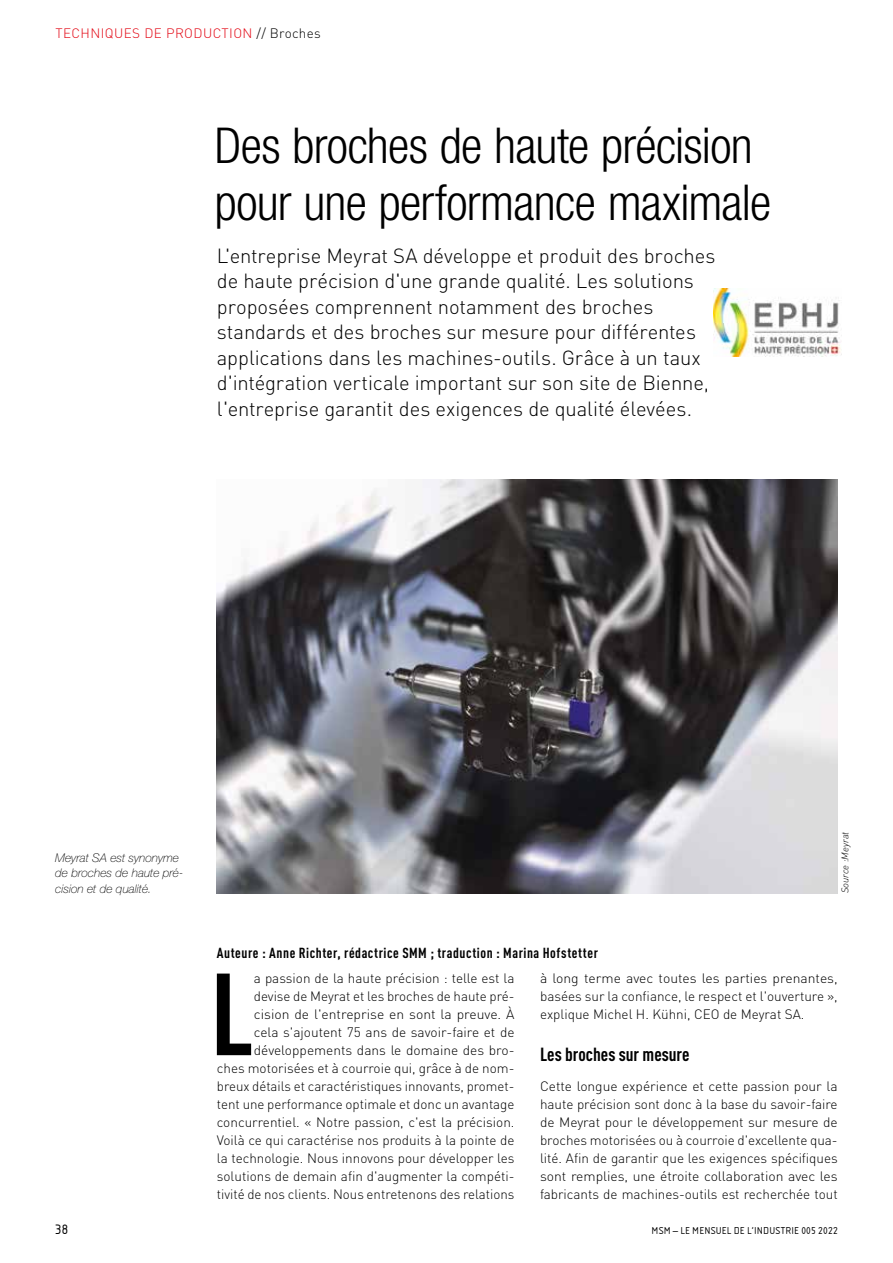
<style>
.page{position:relative;width:893px;height:1263px;background:#fff}
.page>*{position:absolute;margin:0;border:0;box-sizing:border-box;transform-origin:0 0}
.t1{font:700 condensed 114.6px "DIN Pro";color:#000}
.t2{font:300 condensed 49.5px/57px "Helvetica Neue LT Std";letter-spacing:-.015em;color:#000}
.t3{font:300 20.25px/25.5px "DIN Pro";letter-spacing:-.005em;color:#000}
.t4{font:700 condensed 18.75px "DIN Pro";color:#000}
.t5{font:700 condensed 14.4px "DIN Pro";letter-spacing:.04em;color:#000}
.t6{font:14.25px "Isonorm Pro";color:#000}
.t7{font:300 13.5px/18px "DIN Pro";color:#000;text-align:justify}
.t8{font:300 13.5px "DIN Pro";letter-spacing:.03em;color:#e30613}
.t9{font:italic 100 12px/15.8px "Helvetica Neue LT Std";color:#000}
.t10{font:10.5px "Isonorm Pro";letter-spacing:.02em;color:#000}
.t11{font:italic 300 9.75px "DIN Pro";color:#000}
.s1{color:#000}
</style>
<div class="page">
<img style="left:217px;top:479px;width:621px;height:414px">
<img style="left:714px;top:288px;width:127px;height:68px">
<p class="t8" style="left:55px;top:24px;width:267px">TECHNIQUES DE PRODUCTION <span class="s1">// Broches</span></p>
<h2 class="t2" style="left:215px;top:117px;width:558px">Des broches de haute précision pour une performance maximale</h2>
<p class="t3" style="left:217px;top:242px;width:500px">L'entreprise Meyrat SA développe et produit des broches de haute précision d'une grande qualité. Les solutions proposées comprennent notamment des broches standards et des broches sur mesure pour différentes applications dans les machines-outils. Grâce à un taux d'intégration verticale important sur son site de Bienne, l'entreprise garantit des exigences de qualité élevées.</p>
<p class="t9" style="left:55px;top:849px;width:130px">Meyrat SA est synonyme de broches de haute pré&shy;cision et de qualité.</p>
<p class="t5" style="left:217px;top:942px;width:383px">Auteure : Anne Richter, rédactrice SMM ; traduction : Marina Hofstetter</p>
<p class="t11" style="left:839px;top:893px;width:63px;rotate:-90deg">Source :Meyrat</p>
<p class="t7" style="left:217px;top:969px;width:299px;text-align:right">a passion de la haute précision : telle est la devise de Meyrat et les broches de haute pré&shy;cision de l'entreprise en sont la preuve. À<br>cela s'ajoutent 75 ans de savoir-faire et de développements dans le domaine des bro-<br>ches motorisées et à courroie qui, grâce à de nom&shy;breux détails et caractéristiques innovants, promet&shy;tent une performance optimale et donc un avantage concurrentiel. « Notre passion, c'est la précision.<br>Voilà ce qui caractérise nos produits à la pointe de la technologie. Nous innovons pour développer les solutions de demain afin d'augmenter la compéti&shy;tivité de nos clients. Nous entretenons des relations</p>
<p class="t7" style="left:540px;top:969px;width:299px">à long terme avec toutes les parties prenantes, basées sur la confiance, le respect et l'ouverture », explique Michel H. Kühni, CEO de Meyrat SA.</p>
<h1 class="t1" style="left:210px;top:928px;width:45px">L</h1>
<h3 class="t4" style="left:540px;top:1040px;width:151px">Les broches sur mesure</h3>
<p class="t7" style="left:540px;top:1077px;width:299px">Cette longue expérience et cette passion pour la haute précision sont donc à la base du savoir-faire de Meyrat pour le développement sur mesure de broches motorisées ou à courroie d'excellente qua&shy;lité. Afin de garantir que les exigences spécifiques sont remplies, une étroite collaboration avec les fabricants de machines-outils est recherchée tout</p>
<p class="t6" style="left:55px;top:1221px;width:15px">38</p>
<p class="t10" style="left:652px;top:1225px;width:188px">MSM – LE MENSUEL DE L‘INDUSTRIE 005 2022</p>
</div>
